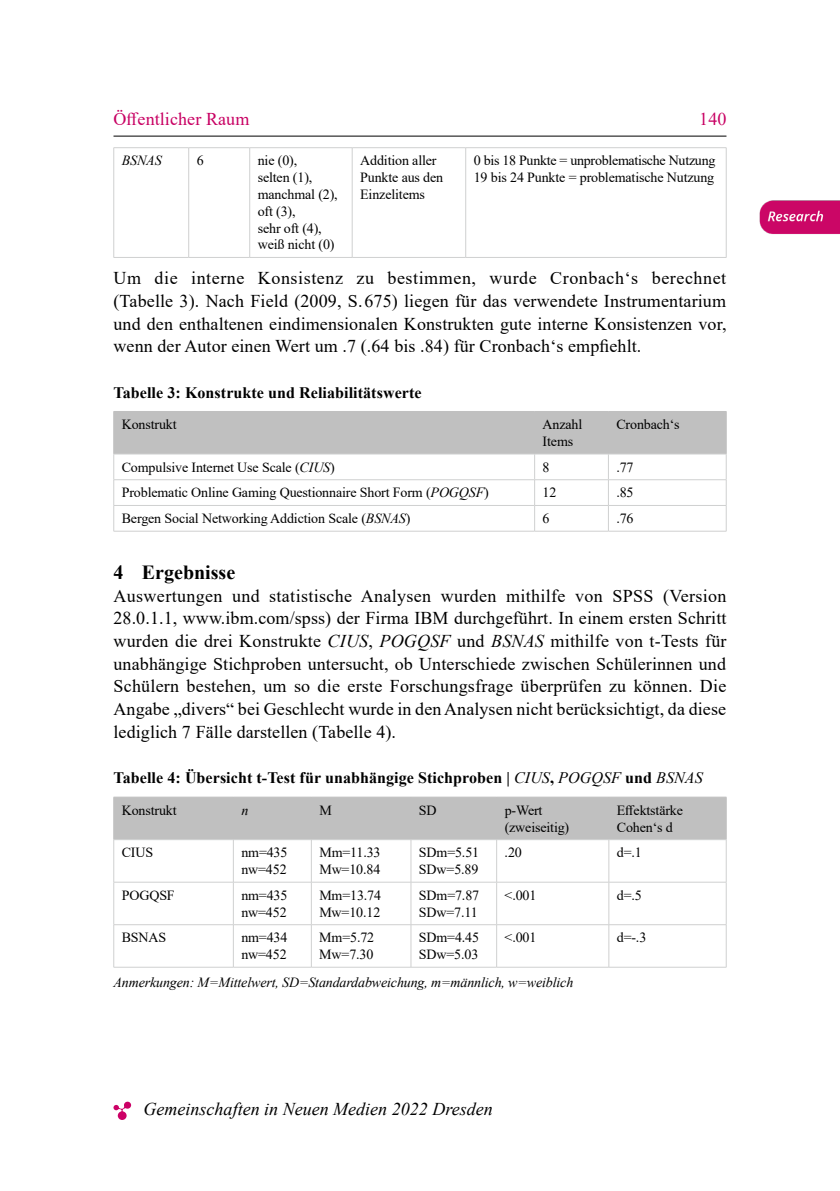
<style>
.page{position:relative;width:840px;height:1191px;background:#fff}
.page>*{position:absolute;margin:0;border:0;box-sizing:border-box;transform-origin:0 0}
.t1{font:700 20px "Times New Roman";color:#000}
.t2{font:18px/22.6px "Times New Roman";letter-spacing:.005em;color:#000;text-align:justify}
.t3{font:18px "Times New Roman PS Italic MT2";color:#000}
.t4{font:18px "Times New Roman";letter-spacing:.005em;color:#c80063}
.t5{font:700 16px "Times New Roman";letter-spacing:.005em;color:#000}
.t6{font:16px "Times New Roman PS Bold MT2";letter-spacing:.005em;color:#000}
.t7{font:14px/16.8px "Times New Roman";letter-spacing:-.01em;color:#000}
.t8{font:14px "Times New Roman PS Italic MT2";letter-spacing:-.01em;color:#000}
.s1{font-family:"Times New Roman PS Italic MT2"}
.s2{font-family:"Times New Roman PS Italic MT2";font-weight:400}
</style>
<div class="page">
<hr style="left:188px;top:148px;width:1px;height:109px;background:#cfd0d0">
<hr style="left:249px;top:148px;width:1px;height:109px;background:#cfd0d0">
<hr style="left:351px;top:148px;width:1px;height:109px;background:#cfd0d0">
<hr style="left:465px;top:148px;width:1px;height:109px;background:#cfd0d0">
<hr style="left:113px;top:257px;width:76px;height:1px;background:#cfd0d0">
<hr style="left:189px;top:257px;width:60px;height:1px;background:#cfd0d0">
<hr style="left:249px;top:257px;width:103px;height:1px;background:#cfd0d0">
<hr style="left:352px;top:257px;width:113px;height:1px;background:#cfd0d0">
<hr style="left:465px;top:257px;width:261px;height:1px;background:#cfd0d0">
<hr style="left:113px;top:147px;width:76px;height:1px;background:#cfd0d0">
<hr style="left:113px;top:148px;width:1px;height:109px;background:#cfd0d0">
<hr style="left:189px;top:147px;width:60px;height:1px;background:#cfd0d0">
<hr style="left:249px;top:147px;width:103px;height:1px;background:#cfd0d0">
<hr style="left:352px;top:147px;width:113px;height:1px;background:#cfd0d0">
<hr style="left:465px;top:147px;width:261px;height:1px;background:#cfd0d0">
<hr style="left:725px;top:148px;width:1px;height:109px;background:#cfd0d0">
<hr style="left:113px;top:531px;width:421px;height:1px;background:#cfd0d0">
<hr style="left:534px;top:531px;width:74px;height:1px;background:#cfd0d0">
<hr style="left:608px;top:531px;width:118px;height:1px;background:#cfd0d0">
<svg style="left:113px;top:411px;width:613px;height:120px"></svg>
<div style="left:114px;top:798px;width:611px;height:41px;background:#c0c0c0"></div>
<hr style="left:233px;top:797px;width:1px;height:42px;background:#c0c0c0">
<hr style="left:311px;top:797px;width:1px;height:42px;background:#c0c0c0">
<hr style="left:410px;top:797px;width:1px;height:42px;background:#c0c0c0">
<hr style="left:496px;top:797px;width:1px;height:42px;background:#c0c0c0">
<hr style="left:608px;top:797px;width:1px;height:42px;background:#c0c0c0">
<hr style="left:233px;top:840px;width:1px;height:42px;background:#cfd0d0">
<hr style="left:311px;top:840px;width:1px;height:42px;background:#cfd0d0">
<hr style="left:410px;top:840px;width:1px;height:42px;background:#cfd0d0">
<hr style="left:496px;top:840px;width:1px;height:42px;background:#cfd0d0">
<hr style="left:608px;top:840px;width:1px;height:42px;background:#cfd0d0">
<hr style="left:113px;top:882px;width:120px;height:1px;background:#cfd0d0">
<hr style="left:233px;top:882px;width:78px;height:1px;background:#cfd0d0">
<hr style="left:233px;top:882px;width:1px;height:42px;background:#cfd0d0">
<hr style="left:311px;top:882px;width:100px;height:1px;background:#cfd0d0">
<hr style="left:311px;top:882px;width:1px;height:42px;background:#cfd0d0">
<hr style="left:411px;top:882px;width:85px;height:1px;background:#cfd0d0">
<hr style="left:410px;top:882px;width:1px;height:42px;background:#cfd0d0">
<hr style="left:496px;top:882px;width:112px;height:1px;background:#cfd0d0">
<hr style="left:496px;top:882px;width:1px;height:42px;background:#cfd0d0">
<hr style="left:608px;top:882px;width:118px;height:1px;background:#cfd0d0">
<hr style="left:608px;top:882px;width:1px;height:42px;background:#cfd0d0">
<hr style="left:113px;top:924px;width:120px;height:1px;background:#cfd0d0">
<hr style="left:233px;top:924px;width:78px;height:1px;background:#cfd0d0">
<hr style="left:233px;top:925px;width:1px;height:42px;background:#cfd0d0">
<hr style="left:311px;top:924px;width:100px;height:1px;background:#cfd0d0">
<hr style="left:311px;top:925px;width:1px;height:42px;background:#cfd0d0">
<hr style="left:411px;top:924px;width:85px;height:1px;background:#cfd0d0">
<hr style="left:410px;top:925px;width:1px;height:42px;background:#cfd0d0">
<hr style="left:496px;top:924px;width:112px;height:1px;background:#cfd0d0">
<hr style="left:496px;top:925px;width:1px;height:42px;background:#cfd0d0">
<hr style="left:608px;top:924px;width:118px;height:1px;background:#cfd0d0">
<hr style="left:608px;top:925px;width:1px;height:42px;background:#cfd0d0">
<hr style="left:113px;top:967px;width:120px;height:1px;background:#cfd0d0">
<hr style="left:233px;top:967px;width:78px;height:1px;background:#cfd0d0">
<hr style="left:311px;top:967px;width:100px;height:1px;background:#cfd0d0">
<hr style="left:411px;top:967px;width:85px;height:1px;background:#cfd0d0">
<hr style="left:496px;top:967px;width:112px;height:1px;background:#cfd0d0">
<hr style="left:608px;top:967px;width:118px;height:1px;background:#cfd0d0">
<hr style="left:113px;top:797px;width:120px;height:1px;background:#c0c0c0">
<hr style="left:113px;top:797px;width:1px;height:42px;background:#c0c0c0">
<hr style="left:233px;top:797px;width:78px;height:1px;background:#c0c0c0">
<hr style="left:311px;top:797px;width:100px;height:1px;background:#c0c0c0">
<hr style="left:411px;top:797px;width:85px;height:1px;background:#c0c0c0">
<hr style="left:496px;top:797px;width:112px;height:1px;background:#c0c0c0">
<hr style="left:608px;top:797px;width:118px;height:1px;background:#c0c0c0">
<hr style="left:725px;top:797px;width:1px;height:42px;background:#c0c0c0">
<hr style="left:113px;top:839px;width:120px;height:1px;background:#cfd0d0">
<hr style="left:113px;top:840px;width:1px;height:42px;background:#cfd0d0">
<hr style="left:233px;top:839px;width:78px;height:1px;background:#cfd0d0">
<hr style="left:311px;top:839px;width:100px;height:1px;background:#cfd0d0">
<hr style="left:411px;top:839px;width:85px;height:1px;background:#cfd0d0">
<hr style="left:496px;top:839px;width:112px;height:1px;background:#cfd0d0">
<hr style="left:608px;top:839px;width:118px;height:1px;background:#cfd0d0">
<hr style="left:725px;top:840px;width:1px;height:42px;background:#cfd0d0">
<hr style="left:113px;top:882px;width:1px;height:42px;background:#cfd0d0">
<hr style="left:725px;top:882px;width:1px;height:42px;background:#cfd0d0">
<hr style="left:113px;top:925px;width:1px;height:42px;background:#cfd0d0">
<hr style="left:725px;top:925px;width:1px;height:42px;background:#cfd0d0">
<hr style="left:113px;top:136px;width:613px;height:1px;background:#000">
<svg style="left:113px;top:1101px;width:18px;height:19px"></svg>
<img style="left:759px;top:200px;width:80px;height:34px">
<p class="t4" style="left:113px;top:107px;width:137px">Öffentlicher Raum</p>
<p class="t4" style="left:698px;top:107px;width:29px">140</p>
<p class="t8" style="left:122px;top:151px;width:41px">BSNAS</p>
<p class="t7" style="left:197px;top:152px;width:8px">6</p>
<p class="t7" style="left:257px;top:152px;width:81px">nie (0),<br>selten (1), manchmal (2), oft (3),<br>sehr oft (4), weiß nicht (0)</p>
<p class="t7" style="left:360px;top:152px;width:84px">Addition aller<br>Punkte aus den<br>Einzelitems</p>
<p class="t7" style="left:473px;top:152px;width:243px">0 bis 18 Punkte = unproblematische Nutzung<br>19 bis 24 Punkte = problematische Nutzung</p>
<p class="t2" style="left:113px;top:266px;width:614px">Um die interne Konsistenz zu bestimmen, wurde Cronbach‘s berechnet (Tabelle 3). Nach Field (2009, S. 675) liegen für das verwendete Instrumentarium und den enthaltenen eindimensionalen Konstrukten gute interne Konsistenzen vor, wenn der Autor einen Wert um .7 (.64 bis .84) für Cronbach‘s empfiehlt.</p>
<p class="t6" style="left:113px;top:381px;width:309px">Tabelle 3: Konstrukte und Reliabilitätswerte</p>
<p class="t7" style="left:122px;top:416px;width:56px">Konstrukt</p>
<p class="t7" style="left:542px;top:416px;width:41px">Anzahl<br>Items</p>
<p class="t7" style="left:616px;top:416px;width:65px">Cronbach‘s</p>
<p class="t7" style="left:122px;top:458px;width:214px">Compulsive Internet Use Scale (<span class="s1">CIUS</span>)</p>
<p class="t7" style="left:542px;top:458px;width:8px">8</p>
<p class="t7" style="left:616px;top:458px;width:19px">.77</p>
<p class="t7" style="left:122px;top:484px;width:368px">Problematic Online Gaming Questionnaire Short Form (<span class="s1">POGQSF</span>)</p>
<p class="t7" style="left:542px;top:484px;width:15px">12</p>
<p class="t7" style="left:616px;top:484px;width:19px">.85</p>
<p class="t7" style="left:122px;top:509px;width:290px">Bergen Social Networking Addiction Scale (<span class="s1">BSNAS</span>)</p>
<p class="t7" style="left:542px;top:509px;width:8px">6</p>
<p class="t7" style="left:616px;top:509px;width:19px">.76</p>
<p class="t1" style="left:113px;top:558px;width:123px">4 Ergebnisse</p>
<p class="t2" style="left:113px;top:584px;width:614px">Auswertungen und statistische Analysen wurden mithilfe von SPSS (Version 28.0.1.1, www.ibm.com/spss) der Firma IBM durchgeführt. In einem ersten Schritt wurden die drei Konstrukte <span class="s1">CIUS</span>, <span class="s1">POGQSF</span> und <span class="s1">BSNAS</span> mithilfe von t-Tests für unabhängige Stichproben untersucht, ob Unterschiede zwischen Schülerinnen und Schülern bestehen, um so die erste Forschungsfrage überprüfen zu können. Die Angabe „divers“ bei Geschlecht wurde in den Analysen nicht berücksichtigt, da diese lediglich 7 Fälle darstellen (Tabelle 4).</p>
<p class="t5" style="left:113px;top:766px;width:590px">Tabelle 4: Übersicht t-Test für unabhängige Stichproben | <span class="s2">CIUS</span>, <span class="s2">POGQSF</span> und <span class="s2">BSNAS</span></p>
<p class="t7" style="left:122px;top:801px;width:56px">Konstrukt</p>
<p class="t8" style="left:241px;top:800px;width:8px">n</p>
<p class="t7" style="left:319px;top:801px;width:14px">M</p>
<p class="t7" style="left:419px;top:801px;width:19px">SD</p>
<p class="t7" style="left:504px;top:801px;width:66px">p-Wert (zweiseitig)</p>
<p class="t7" style="left:616px;top:801px;width:68px">Effektstärke<br>Cohen‘s d</p>
<p class="t7" style="left:122px;top:844px;width:33px">CIUS</p>
<p class="t7" style="left:241px;top:844px;width:48px">nm=435 nw=452</p>
<p class="t7" style="left:319px;top:844px;width:63px">Mm=11.33<br>Mw=10.84</p>
<p class="t7" style="left:418px;top:844px;width:62px">SDm=5.51<br>SDw=5.89</p>
<p class="t7" style="left:504px;top:844px;width:19px">.20</p>
<p class="t7" style="left:616px;top:844px;width:26px">d=.1</p>
<p class="t7" style="left:122px;top:886px;width:54px">POGQSF</p>
<p class="t7" style="left:241px;top:886px;width:48px">nm=435 nw=452</p>
<p class="t7" style="left:319px;top:886px;width:63px">Mm=13.74<br>Mw=10.12</p>
<p class="t7" style="left:418px;top:886px;width:62px">SDm=7.87<br>SDw=7.11</p>
<p class="t7" style="left:504px;top:886px;width:33px">&lt;.001</p>
<p class="t7" style="left:616px;top:886px;width:26px">d=.5</p>
<p class="t7" style="left:122px;top:929px;width:46px">BSNAS</p>
<p class="t7" style="left:241px;top:929px;width:48px">nm=434 nw=452</p>
<p class="t7" style="left:319px;top:929px;width:56px">Mm=5.72<br>Mw=7.30</p>
<p class="t7" style="left:418px;top:929px;width:62px">SDm=4.45<br>SDw=5.03</p>
<p class="t7" style="left:504px;top:929px;width:33px">&lt;.001</p>
<p class="t7" style="left:616px;top:929px;width:31px">d=-.3</p>
<p class="t8" style="left:113px;top:973px;width:461px">Anmerkungen: M=Mittelwert, SD=Standardabweichung, m=männlich, w=weiblich</p>
<p class="t3" style="left:143px;top:1096px;width:350px">Gemeinschaften in Neuen Medien 2022 Dresden</p>
</div>
